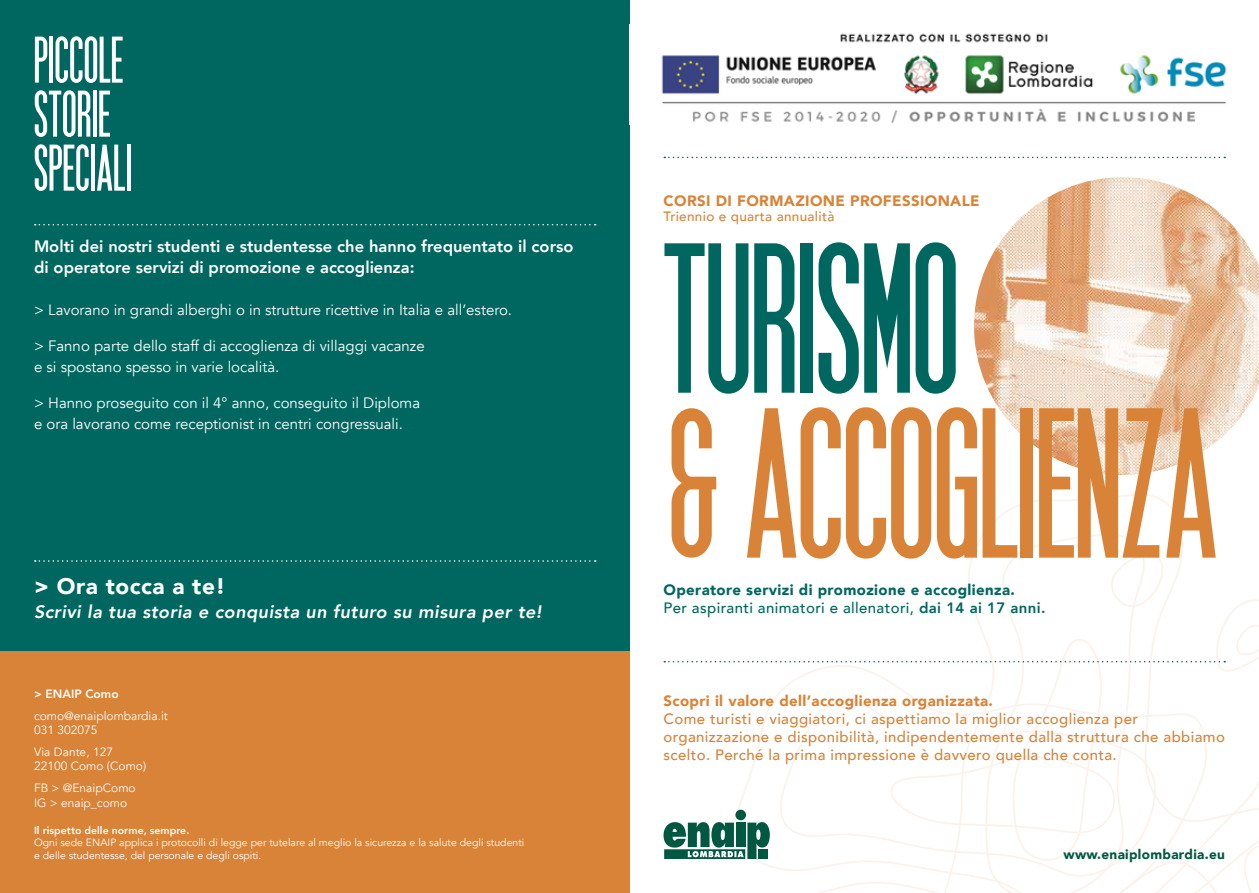
<style>
.page{position:relative;width:1259px;height:893px;background:#fff}
.page>*{position:absolute;margin:0;border:0;box-sizing:border-box;transform-origin:0 0}
.t1{font:700 219px "SF Movie Poster";color:#d88337}
.t2{font:700 219px "SF Movie Poster";color:#006760}
.t3{font:700 67.5px/54px "SF Movie Poster";letter-spacing:.01em;color:#fff}
.t4{font:900 22.5px "Avenir";letter-spacing:.025em;color:#fff}
.t5{font:italic 800 18px "Avenir";letter-spacing:.025em;color:#fff}
.t6{font:800 16.5px/21px "Avenir";color:#fff}
.t7{font:15px/21px "Avenir";color:#fff}
.t8{font:500 15px/18px "Avenir";letter-spacing:.025em;color:#d88337}
.t9{font:900 15px/18px "Avenir";letter-spacing:.025em;color:#006760}
.t10{font:900 15px "Avenir";letter-spacing:.025em;color:#d88337}
.t11{font:500 13.5px "Avenir";letter-spacing:.025em;color:#d88337}
.t12{font:900 13.5px "Avenir";letter-spacing:.025em;color:#005841}
.t13{font:12px/14.4px "Avenir";color:#fff}
.t14{font:800 12px "Avenir";color:#fff}
.t15{font:10.5px/12.6px "Avenir";color:#fff}
.t16{font:800 10.5px "Avenir";color:#fff}
.s1{font-weight:500}
.s2{font-weight:800}
</style>
<div class="page">
<svg style="left:984px;top:533px;width:159px;height:21px"></svg>
<img style="left:974px;top:177px;width:285px;height:298px">
<div style="left:0;top:0;width:629px;height:893px;background:#006760"></div>
<img style="left:661px;top:33px;width:566px;height:90px">
<svg style="left:664px;top:157px;width:561px;height:1px"></svg>
<svg style="left:663px;top:554px;width:596px;height:339px"></svg>
<div style="left:758px;top:849px;width:10px;height:10px;background:#005841"></div>
<div style="left:0;top:652px;width:629px;height:241px;background:#d88337"></div>
<svg style="left:35px;top:224px;width:561px;height:1px"></svg>
<svg style="left:35px;top:560px;width:561px;height:2px"></svg>
<h2 class="t3" style="left:34px;top:30px;width:99px">PICCOLE<br>STORIE<br>SPECIALI</h2>
<p class="t6" style="left:34px;top:235px;width:541px">Molti dei nostri studenti e studentesse che hanno frequentato il corso di operatore servizi di promozione e accoglienza:</p>
<p class="t7" style="left:34px;top:299px;width:479px">&gt; Lavorano in grandi alberghi o in strutture ricettive in Italia e all’estero.</p>
<p class="t7" style="left:34px;top:335px;width:392px">&gt; Fanno parte dello staff di accoglienza di villaggi vacanze e si spostano spesso in varie località.</p>
<p class="t7" style="left:34px;top:392px;width:388px">&gt; Hanno proseguito con il 4° anno, conseguito il Diploma e ora lavorano come receptionist in centri congressuali.</p>
<h3 class="t4" style="left:34px;top:567px;width:193px">&gt; Ora tocca a te!</h3>
<p class="t5" style="left:34px;top:601px;width:509px">Scrivi la tua storia e conquista un futuro su misura per te!</p>
<p class="t14" style="left:34px;top:684px;width:86px">&gt; ENAIP Como</p>
<p class="t13" style="left:34px;top:709px;width:135px">como@enaiplombardia.it<br>031 302075</p>
<p class="t13" style="left:34px;top:745px;width:114px">Via Dante, 127<br>22100 Como (Como)</p>
<p class="t13" style="left:34px;top:781px;width:103px">FB &gt; @EnaipComo<br>IG &gt; enaip_como</p>
<p class="t16" style="left:34px;top:822px;width:157px">Il rispetto delle norme, sempre.</p>
<p class="t15" style="left:34px;top:837px;width:492px">Ogni sede ENAIP applica i protocolli di legge per tutelare al meglio la sicurezza e la salute degli studenti e delle studentesse, del personale e degli ospiti.</p>
<p class="t10" style="left:663px;top:188px;width:318px">CORSI DI FORMAZIONE PROFESSIONALE</p>
<p class="t11" style="left:663px;top:204px;width:172px">Triennio e quarta annualità</p>
<h1 class="t2" style="left:663px;top:200px;width:296px">TURISMO</h1>
<h1 class="t1" style="left:663px;top:365px;width:555px">&amp;ACCOGLIENZA</h1>
<p class="t9" style="left:663px;top:580px;width:384px">Operatore servizi di promozione e accoglienza.<br><span class="s1">Per aspiranti animatori e allenatori,</span> <span class="s2">dai 14 ai 17 anni.</span></p>
<p class="t10" style="left:663px;top:688px;width:331px">Scopri il valore dell’accoglienza organizzata.</p>
<p class="t8" style="left:663px;top:709px;width:563px">Come turisti e viaggiatori, ci aspettiamo la miglior accoglienza per organizzazione e disponibilità, indipendentemente dalla struttura che abbiamo scelto. Perché la prima impressione è davvero quella che conta.</p>
<p class="t12" style="left:1063px;top:843px;width:163px">www.enaiplombardia.eu</p>
</div>
